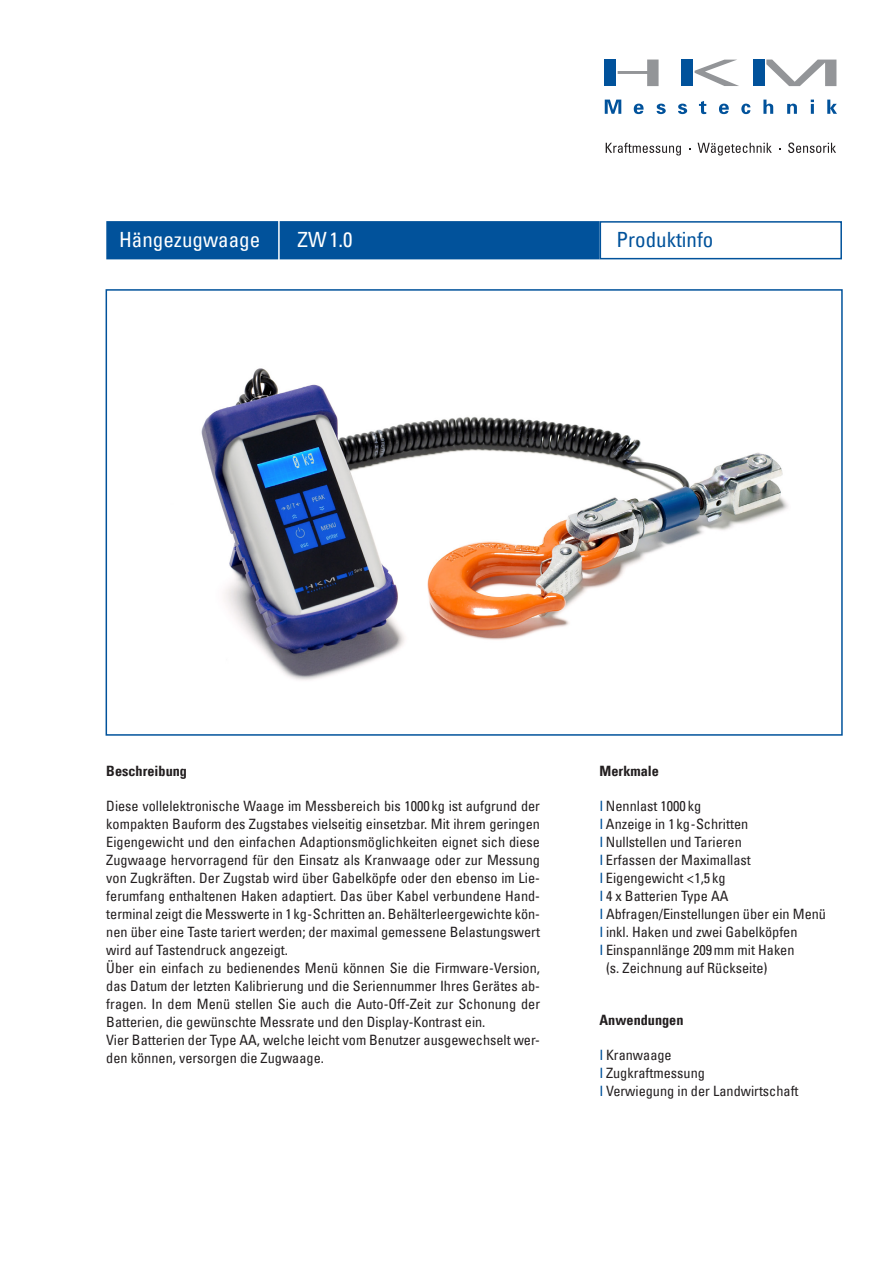
<style>
.page{position:relative;width:893px;height:1263px;background:#fff}
.page>*{position:absolute;margin:0;border:0;box-sizing:border-box;transform-origin:0 0}
.t1{font:condensed 21px "Univers";color:#fff}
.t2{font:condensed 21px "Univers";color:#01529b}
.t3{font:condensed 14.25px/18px "Univers";color:#231f20}
.t4{font:700 condensed 14.25px "Univers";color:#231f20}
</style>
<div class="page">
<svg style="left:605px;top:100px;width:16px;height:14px"></svg>
<svg style="left:634px;top:104px;width:10px;height:10px"></svg>
<svg style="left:657px;top:104px;width:9px;height:10px"></svg>
<svg style="left:678px;top:104px;width:9px;height:10px"></svg>
<svg style="left:699px;top:101px;width:7px;height:13px"></svg>
<svg style="left:719px;top:104px;width:10px;height:10px"></svg>
<svg style="left:741px;top:104px;width:9px;height:10px"></svg>
<svg style="left:763px;top:100px;width:10px;height:14px"></svg>
<svg style="left:787px;top:104px;width:10px;height:10px"></svg>
<svg style="left:811px;top:100px;width:3px;height:14px"></svg>
<svg style="left:827px;top:100px;width:10px;height:14px"></svg>
<div style="left:604px;top:60px;width:12px;height:26px;background:#01529b"></div>
<div style="left:681px;top:60px;width:12px;height:26px;background:#01529b"></div>
<div style="left:753px;top:60px;width:12px;height:26px;background:#01529b"></div>
<svg style="left:618px;top:60px;width:41px;height:26px"></svg>
<svg style="left:694px;top:60px;width:45px;height:26px"></svg>
<svg style="left:766px;top:60px;width:70px;height:26px"></svg>
<svg style="left:606px;top:143px;width:75px;height:12px"></svg>
<svg style="left:698px;top:143px;width:74px;height:12px"></svg>
<svg style="left:788px;top:143px;width:48px;height:10px"></svg>
<div style="left:106px;top:221px;width:494px;height:38px;background:#01529b;border:2px solid #01529b"></div>
<div style="left:600px;top:221px;width:242px;height:38px;background:#fff;border:2px solid #01529b"></div>
<hr style="left:278px;top:220px;width:2px;height:42px;background:#fff">
<img style="left:201px;top:368px;width:587px;height:312px">
<div style="left:106px;top:289px;width:737px;height:447px;border:2px solid #01529b"></div>
<h1 class="t1" style="left:119px;top:226px;width:143px">Hängezugwaage</h1>
<h1 class="t1" style="left:298px;top:226px;width:57px">ZW1.0</h1>
<h1 class="t2" style="left:617px;top:226px;width:98px">Produktinfo</h1>
<p class="t4" style="left:106px;top:762px;width:82px">Beschreibung</p>
<p class="t3" style="left:106px;top:796px;width:435px">Diese vollelektronische Waage im Messbereich bis 1000 kg ist aufgrund der kompakten Bauform des Zugstabes vielseitig einsetzbar. Mit ihrem geringen Eigengewicht und den einfachen Adaptionsmöglichkeiten eignet sich diese Zugwaage hervorragend für den Einsatz als Kranwaage oder zur Messung von Zugkräften. Der Zugstab wird über Gabelköpfe oder den ebenso im Lie&shy;ferumfang enthaltenen Haken adaptiert. Das über Kabel verbundene Hand&shy;terminal zeigt die Messwerte in 1 kg-Schritten an. Behälterleergewichte kön&shy;nen über eine Taste tariert werden; der maximal gemessene Belastungswert wird auf Tastendruck angezeigt.<br>Über ein einfach zu bedienendes Menü können Sie die Firmware-Version, das Datum der letzten Kalibrierung und die Seriennummer Ihres Gerätes ab&shy;fragen. In dem Menü stellen Sie auch die Auto-Off-Zeit zur Schonung der Batterien, die gewünschte Messrate und den Display-Kontrast ein.<br>Vier Batterien der Type AA, welche leicht vom Benutzer ausgewechselt wer&shy;den können, versorgen die Zugwaage.</p>
<p class="t4" style="left:600px;top:762px;width:61px">Merkmale</p>
<p class="t3" style="left:606px;top:796px;width:222px">Nennlast 1000 kg<br>Anzeige in 1 kg-Schritten<br>Nullstellen und Tarieren<br>Erfassen der Maximallast<br>Eigengewicht &lt;1,5 kg<br>4 x Batterien Type AA<br>Abfragen/Einstellungen über ein Menü inkl. Haken und zwei Gabelköpfen<br>Einspannlänge 209mm mit Haken<br>(s. Zeichnung auf Rückseite)</p>
<p class="t4" style="left:600px;top:1011px;width:85px">Anwendungen</p>
<p class="t3" style="left:606px;top:1045px;width:194px">Kranwaage<br>Zugkraftmessung<br>Verwiegung in der Landwirtschaft</p>
</div>
